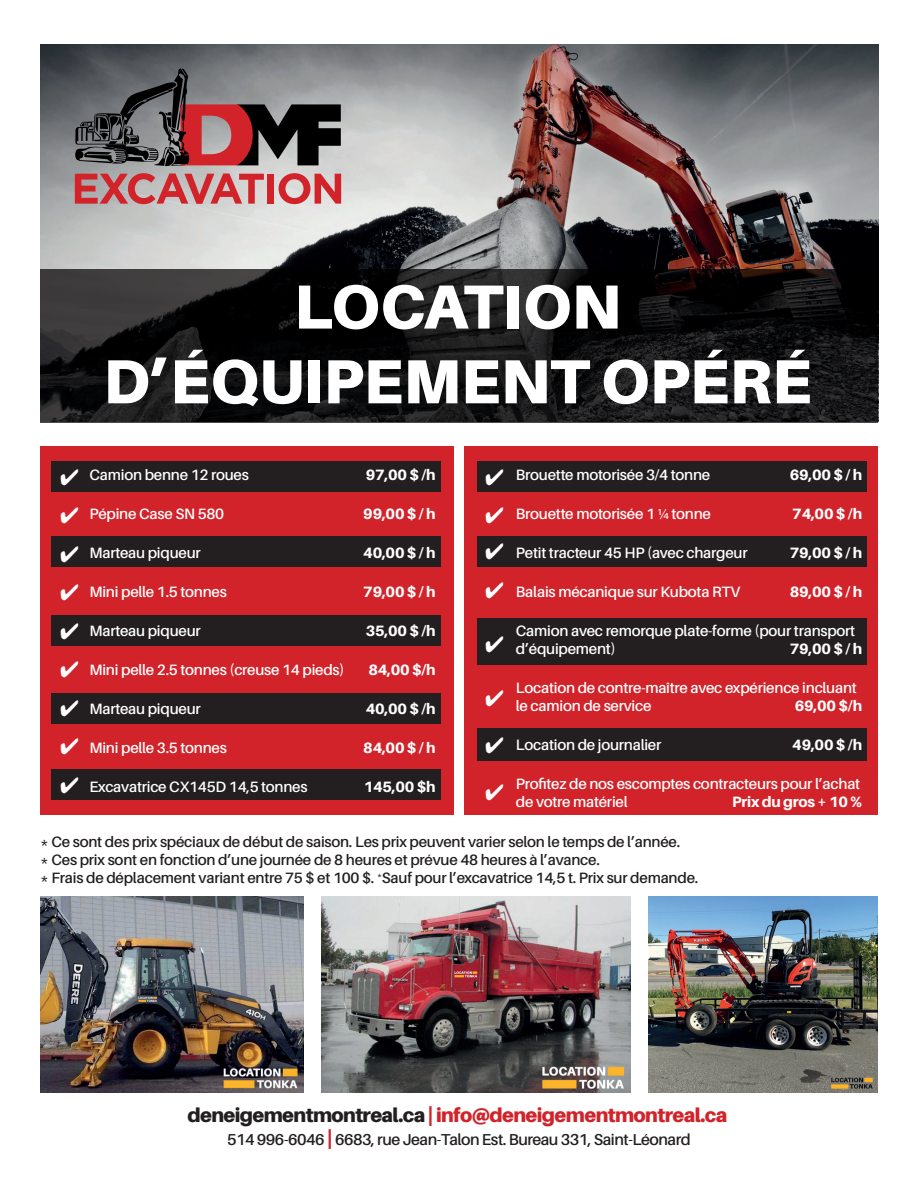
<style>
.page{position:relative;width:918px;height:1188px;background:#fff}
.page>*{position:absolute;margin:0;border:0;box-sizing:border-box;transform-origin:0 0}
.t1{font:900 62.25px/74.7px "Aileron";color:#fff;text-align:center}
.t2{font:22.35px/38.5px "Zapf Dingbats ITC";color:#fff;text-align:justify}
.t3{font:900 19.8px "Aileron";letter-spacing:-.03em;color:#d2232a}
.t4{font:600 15.9px "Aileron";letter-spacing:-.03em;color:#231f20}
.t5{font:600 15px/18px "Aileron";letter-spacing:-.015em;color:#fff}
.t6{font:600 15px/18px "Aileron";letter-spacing:-.015em;color:#231f20}
.t7{font:800 15px "Aileron";letter-spacing:-.015em;color:#fff}
.s1{font-family:"Myriad Pro";font-weight:400}
.s2{color:#231f20}
.s3{font-weight:900;font-size:19.8px;color:#d2232a}
</style>
<div class="page">
<img style="left:40px;top:44px;width:838px;height:378px">
<div style="left:40px;top:446px;width:413px;height:369px;background:#d2232a"></div>
<div style="left:464px;top:446px;width:413px;height:369px;background:#d2232a"></div>
<svg style="left:40px;top:269px;width:837px;height:153px;background:#141415"></svg>
<div style="left:51px;top:770px;width:389px;height:30px;background:#231f20"></div>
<div style="left:51px;top:461px;width:389px;height:30px;background:#231f20"></div>
<div style="left:51px;top:537px;width:389px;height:30px;background:#231f20"></div>
<div style="left:51px;top:615px;width:389px;height:30px;background:#231f20"></div>
<div style="left:51px;top:693px;width:389px;height:30px;background:#231f20"></div>
<div style="left:477px;top:461px;width:389px;height:30px;background:#231f20"></div>
<div style="left:477px;top:537px;width:389px;height:30px;background:#231f20"></div>
<div style="left:477px;top:619px;width:389px;height:46px;background:#231f20"></div>
<div style="left:477px;top:729px;width:389px;height:32px;background:#231f20"></div>
<img style="left:322px;top:896px;width:308px;height:197px">
<img style="left:41px;top:896px;width:262px;height:196px">
<img style="left:648px;top:896px;width:229px;height:197px">
<svg style="left:75px;top:173px;width:189px;height:31px;background:#c87679"></svg>
<div style="left:268px;top:174px;width:6px;height:30px;background:#d2232a"></div>
<svg style="left:279px;top:173px;width:62px;height:31px;background:#d6787c"></svg>
<svg style="left:75px;top:68px;width:266px;height:98px;background:#6c5a5d"></svg>
<svg style="left:486px;top:491px;width:17px;height:1px"></svg>
<h1 class="t1" style="left:103px;top:269px;width:710px">LOCATION<br>D’ÉQUIPEMENT OPÉRÉ</h1>
<h2 class="t2" style="left:60px;top:496px;width:20px">✔ ✔ ✔ ✔ ✔ ✔ ✔ ✔</h2>
<p class="t5" style="left:89px;top:466px;width:161px">Camion benne 12 roues</p>
<p class="t7" style="left:366px;top:466px;width:71px">97,00 $ /h</p>
<p class="t5" style="left:89px;top:505px;width:136px">Pépine Case SN 580</p>
<p class="t7" style="left:363px;top:505px;width:74px">99,00 $ / h</p>
<p class="t5" style="left:89px;top:544px;width:113px">Marteau piqueur</p>
<p class="t7" style="left:363px;top:544px;width:74px">40,00 $ / h</p>
<p class="t5" style="left:89px;top:583px;width:139px">Mini pelle 1.5 tonnes</p>
<p class="t7" style="left:363px;top:583px;width:74px">79,00 $ / h</p>
<p class="t5" style="left:89px;top:622px;width:113px">Marteau piqueur</p>
<p class="t7" style="left:366px;top:622px;width:71px">35,00 $ /h</p>
<p class="t5" style="left:89px;top:661px;width:257px">Mini pelle 2.5 tonnes (creuse 14 pieds)</p>
<p class="t7" style="left:368px;top:661px;width:69px">84,00 $/h</p>
<p class="t5" style="left:89px;top:700px;width:113px">Marteau piqueur</p>
<p class="t7" style="left:366px;top:700px;width:71px">40,00 $ /h</p>
<p class="t5" style="left:89px;top:739px;width:139px">Mini pelle 3.5 tonnes</p>
<p class="t7" style="left:363px;top:739px;width:74px">84,00 $ / h</p>
<p class="t5" style="left:89px;top:778px;width:220px">Excavatrice CX145D 14,5 tonnes</p>
<p class="t7" style="left:364px;top:778px;width:73px">145,00 $h</p>
<p class="t5" style="left:516px;top:466px;width:196px">Brouette motorisée 3/4 tonne</p>
<p class="t7" style="left:790px;top:466px;width:74px">69,00 $ / h</p>
<p class="t5" style="left:516px;top:505px;width:197px">Brouette motorisée 1 <span class="s1">¼</span> tonne</p>
<p class="t7" style="left:792px;top:505px;width:71px">74,00 $ /h</p>
<p class="t5" style="left:516px;top:544px;width:233px">Petit tracteur 45 HP (avec chargeur</p>
<p class="t7" style="left:790px;top:544px;width:74px">79,00 $ / h</p>
<p class="t5" style="left:516px;top:583px;width:226px">Balais mécanique sur Kubota RTV</p>
<p class="t7" style="left:790px;top:583px;width:74px">89,00 $ / h</p>
<p class="t5" style="left:516px;top:622px;width:341px">Camion avec remorque plate-forme (pour transport d’équipement)</p>
<p class="t7" style="left:790px;top:640px;width:74px">79,00 $ / h</p>
<p class="t5" style="left:516px;top:679px;width:342px">Location de contre-maître avec expérience incluant le camion de service</p>
<p class="t7" style="left:795px;top:697px;width:69px">69,00 $/h</p>
<p class="t5" style="left:516px;top:736px;width:147px">Location de journalier</p>
<p class="t7" style="left:792px;top:736px;width:71px">49,00 $ /h</p>
<p class="t5" style="left:516px;top:775px;width:346px">Profitez de nos escomptes contracteurs pour l’achat de votre matériel</p>
<p class="t7" style="left:732px;top:793px;width:132px">Prix du gros + 10 %</p>
<p class="t6" style="left:40px;top:833px;width:660px">* Ce sont des prix spéciaux de début de saison. Les prix peuvent varier selon le temps de l’année.<br>* Ces prix sont en fonction d’une journée de 8 heures et prévue 48 heures à l’avance.<br>* Frais de déplacement variant entre 75 $ et 100 $. <sup>*</sup>Sauf pour l’excavatrice 14,5 t. Prix sur demande.</p>
<h3 class="t3" style="left:187px;top:1103px;width:541px"><span class="s2">deneigementmontreal.ca</span> | info@deneigementmontreal.ca</h3>
<p class="t4" style="left:227px;top:1131px;width:465px">514 996-6046 <span class="s3">|</span> 6683, rue Jean-Talon Est. Bureau 331, Saint-Léonard</p>
</div>
